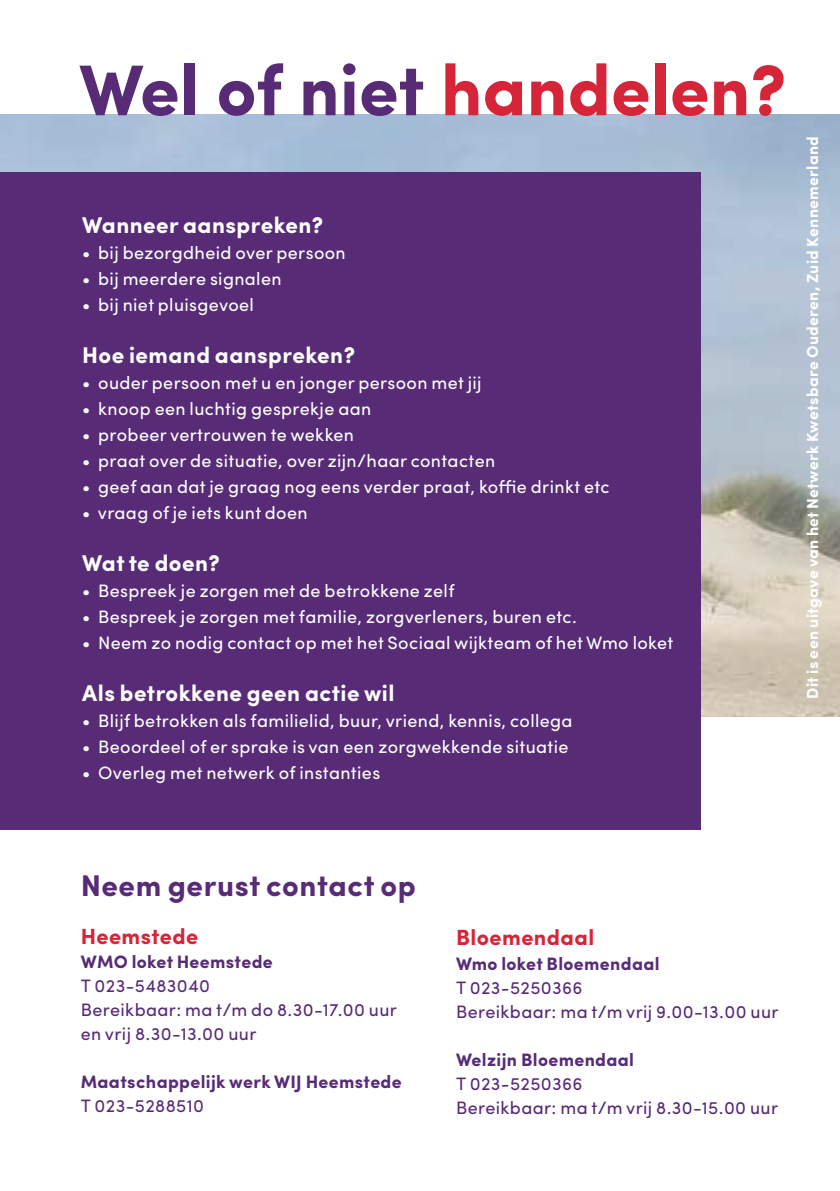
<style>
.page{position:relative;width:840px;height:1191px;background:#fff}
.page>*{position:absolute;margin:0;border:0;box-sizing:border-box;transform-origin:0 0}
.t1{font:700 72px "Sofia Pro";color:#582b76}
.t2{font:700 30px "Sofia Pro";letter-spacing:.02em;color:#582b76}
.t3{font:700 22.8px "Sofia Pro";letter-spacing:.02em;color:#fff}
.t4{font:700 22px "Sofia Pro";letter-spacing:.02em;color:#d62439}
.t5{font:18px "Sofia Pro";letter-spacing:.02em;color:#fff}
.t6{font:18px/24px "Sofia Pro";letter-spacing:.02em;color:#582b76}
.t7{font:700 18px "Sofia Pro";letter-spacing:.02em;color:#582b76}
.t8{font:700 16px "Sofia Pro";letter-spacing:.02em;color:#fff}
.s1{color:#d62439}
</style>
<div class="page">
<img style="left:0;top:115px;width:839px;height:601px">
<div style="left:0;top:171px;width:700px;height:658px;background:#582b76"></div>
<h1 class="t1" style="left:79px;top:35px;width:707px">Wel of niet <span class="s1">handelen?</span></h1>
<p class="t3" style="left:82px;top:207px;width:242px">Wanneer aanspreken?</p>
<p class="t5" style="left:82px;top:239px;width:265px">• bij bezorgdheid over persoon</p>
<p class="t5" style="left:82px;top:265px;width:201px">• bij meerdere signalen</p>
<p class="t5" style="left:82px;top:291px;width:173px">• bij niet pluisgevoel</p>
<p class="t3" style="left:82px;top:337px;width:274px">Hoe iemand aanspreken?</p>
<p class="t5" style="left:82px;top:369px;width:400px">• ouder persoon met u en jonger persoon met jij</p>
<p class="t5" style="left:82px;top:395px;width:290px">• knoop een luchtig gesprekje aan</p>
<p class="t5" style="left:82px;top:421px;width:273px">• probeer vertrouwen te wekken</p>
<p class="t5" style="left:82px;top:447px;width:414px">• praat over de situatie, over zijn/haar contacten</p>
<p class="t5" style="left:82px;top:473px;width:528px">• geef aan dat je graag nog eens verder praat, koffie drinkt etc</p>
<p class="t5" style="left:82px;top:499px;width:227px">• vraag of je iets kunt doen</p>
<p class="t3" style="left:82px;top:545px;width:139px">Wat te doen?</p>
<p class="t5" style="left:82px;top:577px;width:373px">• Bespreek je zorgen met de betrokkene zelf</p>
<p class="t5" style="left:82px;top:603px;width:496px">• Bespreek je zorgen met familie, zorgverleners, buren etc.</p>
<p class="t5" style="left:82px;top:629px;width:592px">• Neem zo nodig contact op met het Sociaal wijkteam of het Wmo loket</p>
<p class="t3" style="left:82px;top:675px;width:313px">Als betrokkene geen actie wil</p>
<p class="t5" style="left:82px;top:707px;width:491px">• Blijf betrokken als familielid, buur, vriend, kennis, collega</p>
<p class="t5" style="left:82px;top:733px;width:487px">• Beoordeel of er sprake is van een zorgwekkende situatie</p>
<p class="t5" style="left:82px;top:759px;width:299px">• Overleg met netwerk of instanties</p>
<p class="t8" style="left:799px;top:699px;width:564px;rotate:-90deg">Dit is een uitgave van het Netwerk Kwetsbare Ouderen, Zuid Kennemerland</p>
<h2 class="t2" style="left:81px;top:862px;width:336px">Neem gerust contact op</h2>
<p class="t4" style="left:81px;top:919px;width:119px">Heemstede</p>
<p class="t7" style="left:81px;top:948px;width:193px">WMO loket Heemstede</p>
<p class="t6" style="left:81px;top:972px;width:317px">T 023-5483040<br>Bereikbaar: ma t/m do 8.30-17.00 uur en vrij 8.30-13.00 uur</p>
<p class="t7" style="left:81px;top:1068px;width:322px">Maatschappelijk werk WIJ Heemstede</p>
<p class="t6" style="left:81px;top:1092px;width:124px">T 023-5288510</p>
<p class="t4" style="left:456px;top:921px;width:140px">Bloemendaal</p>
<p class="t7" style="left:456px;top:949px;width:205px">Wmo loket Bloemendaal</p>
<p class="t6" style="left:456px;top:974px;width:324px">T 023-5250366<br>Bereikbaar: ma t/m vrij 9.00-13.00 uur</p>
<p class="t7" style="left:456px;top:1045px;width:179px">Welzijn Bloemendaal</p>
<p class="t6" style="left:456px;top:1070px;width:323px">T 023-5250366<br>Bereikbaar: ma t/m vrij 8.30-15.00 uur</p>
</div>
